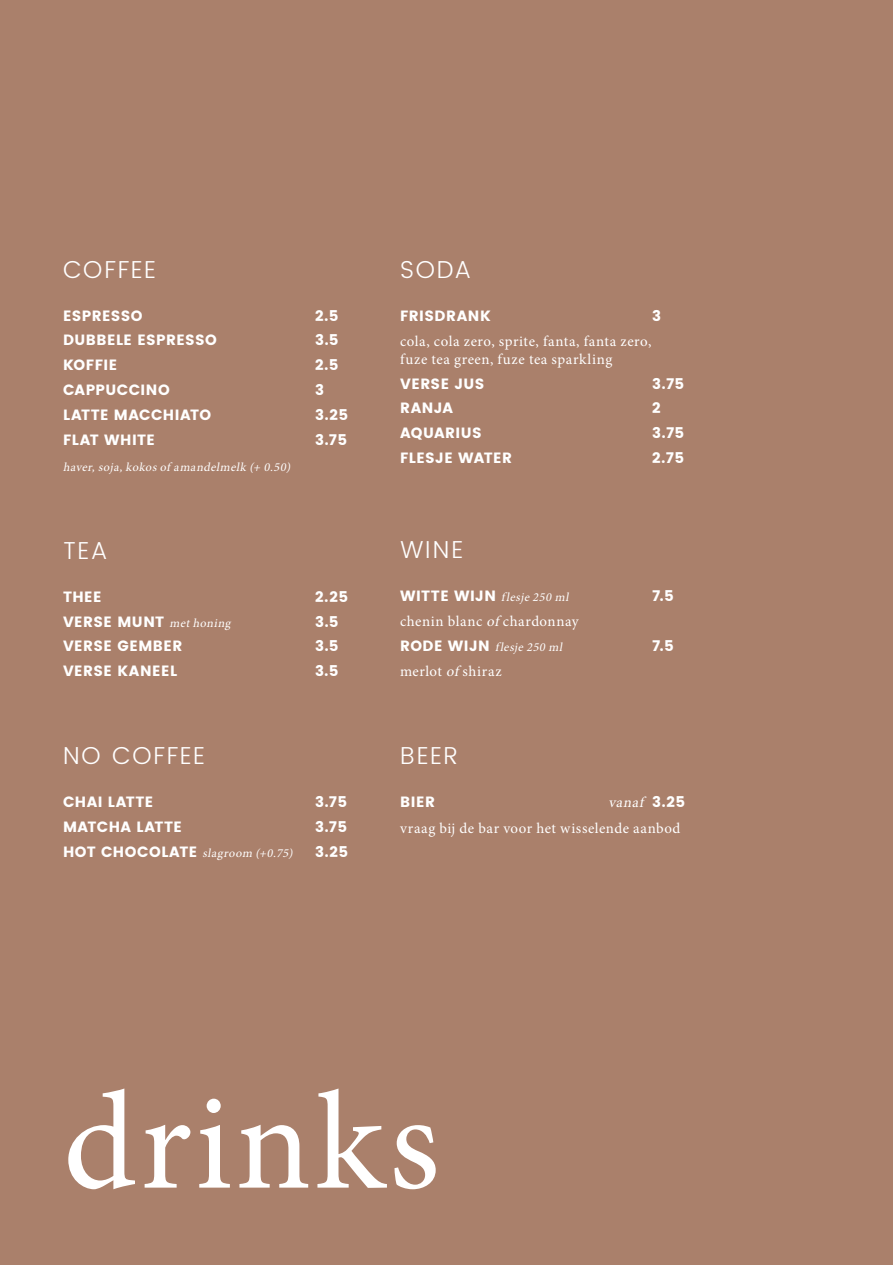
<style>
.page{position:relative;width:893px;height:1265px;background:#aa806b}
.page>*{position:absolute;margin:0;border:0;box-sizing:border-box;transform-origin:0 0}
.t1{font:139.3px "Minion Pro";letter-spacing:.025em;color:#fff}
.t2{font:300 24.5px "Poppins";letter-spacing:.07em;color:#fff}
.t3{font:14.88px "Poppins";letter-spacing:.03em;color:#fff}
.t4{font:14.88px "Minion Pro";letter-spacing:.035em;color:#fff}
.t5{font:italic 14.88px "Minion Pro";color:#fff}
.t6{font:italic 12.25px "Minion Pro";letter-spacing:.035em;color:#fff}
.s1{font-family:"Minion Pro";font-style:italic;font-size:12.25px}
.s2{font-family:"Poppins";font-style:normal;font-size:14.88px}
.s3{font-style:italic}
.s4{font-family:"Poppins";font-style:normal}
</style>
<div class="page">
<p class="t2" style="left:63px;top:252px;width:95px">COFFEE</p>
<p class="t3" style="left:63px;top:307px;width:81px">ESPRESSO</p>
<p class="t3" style="left:315px;top:307px;width:25px">2.5</p>
<p class="t3" style="left:63px;top:332px;width:155px">DUBBELE ESPRESSO</p>
<p class="t3" style="left:315px;top:332px;width:25px">3.5</p>
<p class="t3" style="left:63px;top:356px;width:56px">KOFFIE</p>
<p class="t3" style="left:315px;top:356px;width:25px">2.5</p>
<p class="t3" style="left:63px;top:381px;width:108px">CAPPUCCINO</p>
<p class="t3" style="left:315px;top:381px;width:10px">3</p>
<p class="t3" style="left:63px;top:406px;width:150px">LATTE MACCHIATO</p>
<p class="t3" style="left:315px;top:406px;width:35px">3.25</p>
<p class="t3" style="left:63px;top:431px;width:94px">FLAT WHITE</p>
<p class="t3" style="left:315px;top:431px;width:34px">3.75</p>
<p class="t6" style="left:63px;top:459px;width:232px">haver,soja,kokosof amandelmelk (+ 0.50)</p>
<p class="t2" style="left:63px;top:533px;width:46px">TEA</p>
<p class="t3" style="left:63px;top:588px;width:40px">THEE</p>
<p class="t3" style="left:315px;top:588px;width:35px">2.25</p>
<p class="t3" style="left:63px;top:613px;width:172px">VERSE MUNT <span class="s1">methoning</span></p>
<p class="t3" style="left:315px;top:613px;width:25px">3.5</p>
<p class="t3" style="left:63px;top:638px;width:121px">VERSE GEMBER</p>
<p class="t3" style="left:315px;top:638px;width:25px">3.5</p>
<p class="t3" style="left:63px;top:662px;width:116px">VERSE KANEEL</p>
<p class="t3" style="left:315px;top:662px;width:25px">3.5</p>
<p class="t2" style="left:63px;top:738px;width:144px">NO COFFEE</p>
<p class="t3" style="left:63px;top:793px;width:92px">CHAI LATTE</p>
<p class="t3" style="left:315px;top:793px;width:34px">3.75</p>
<p class="t3" style="left:63px;top:818px;width:121px">MATCHA LATTE</p>
<p class="t3" style="left:315px;top:818px;width:34px">3.75</p>
<p class="t6" style="left:63px;top:845px;width:234px"><span class="s2">H O T C H O C O L AT E</span> slagroom (+0.75)</p>
<p class="t3" style="left:315px;top:843px;width:35px">3.25</p>
<p class="t2" style="left:400px;top:252px;width:73px">SODA</p>
<p class="t3" style="left:400px;top:307px;width:92px">FRISDRANK</p>
<p class="t3" style="left:652px;top:307px;width:10px">3</p>
<p class="t4" style="left:400px;top:331px;width:253px">cola, cola zero, sprite, fanta, fanta zero,</p>
<p class="t4" style="left:400px;top:349px;width:214px">fuze tea green, fuze tea sparkling</p>
<p class="t3" style="left:400px;top:375px;width:86px">VERSE JUS</p>
<p class="t3" style="left:652px;top:375px;width:34px">3.75</p>
<p class="t3" style="left:400px;top:400px;width:55px">RANJA</p>
<p class="t3" style="left:652px;top:400px;width:10px">2</p>
<p class="t3" style="left:400px;top:424px;width:83px">AQUARIUS</p>
<p class="t3" style="left:652px;top:424px;width:34px">3.75</p>
<p class="t3" style="left:400px;top:449px;width:114px">FLESJE WATER</p>
<p class="t3" style="left:652px;top:449px;width:34px">2.75</p>
<p class="t2" style="left:400px;top:532px;width:65px">WINE</p>
<p class="t6" style="left:400px;top:589px;width:173px"><span class="s2">WITTE WIJN</span> flesje 250 ml</p>
<p class="t3" style="left:652px;top:587px;width:23px">7.5</p>
<p class="t4" style="left:400px;top:611px;width:180px">chenin blanc <span class="s3">of</span> chardonnay</p>
<p class="t6" style="left:400px;top:639px;width:167px"><span class="s2">RODE WIJN</span> flesje 250 ml</p>
<p class="t3" style="left:652px;top:637px;width:23px">7.5</p>
<p class="t4" style="left:400px;top:661px;width:103px">merlot <span class="s3">of</span> shiraz</p>
<p class="t2" style="left:400px;top:738px;width:60px">BEER</p>
<p class="t3" style="left:400px;top:794px;width:36px">BIER</p>
<p class="t5" style="left:608px;top:793px;width:78px">vanaf <span class="s4">3.25</span></p>
<p class="t4" style="left:400px;top:818px;width:282px">vraag bij de bar voor het wisselende aanbod</p>
<p class="t1" style="left:63px;top:1050px;width:378px">drinks</p>
</div>
